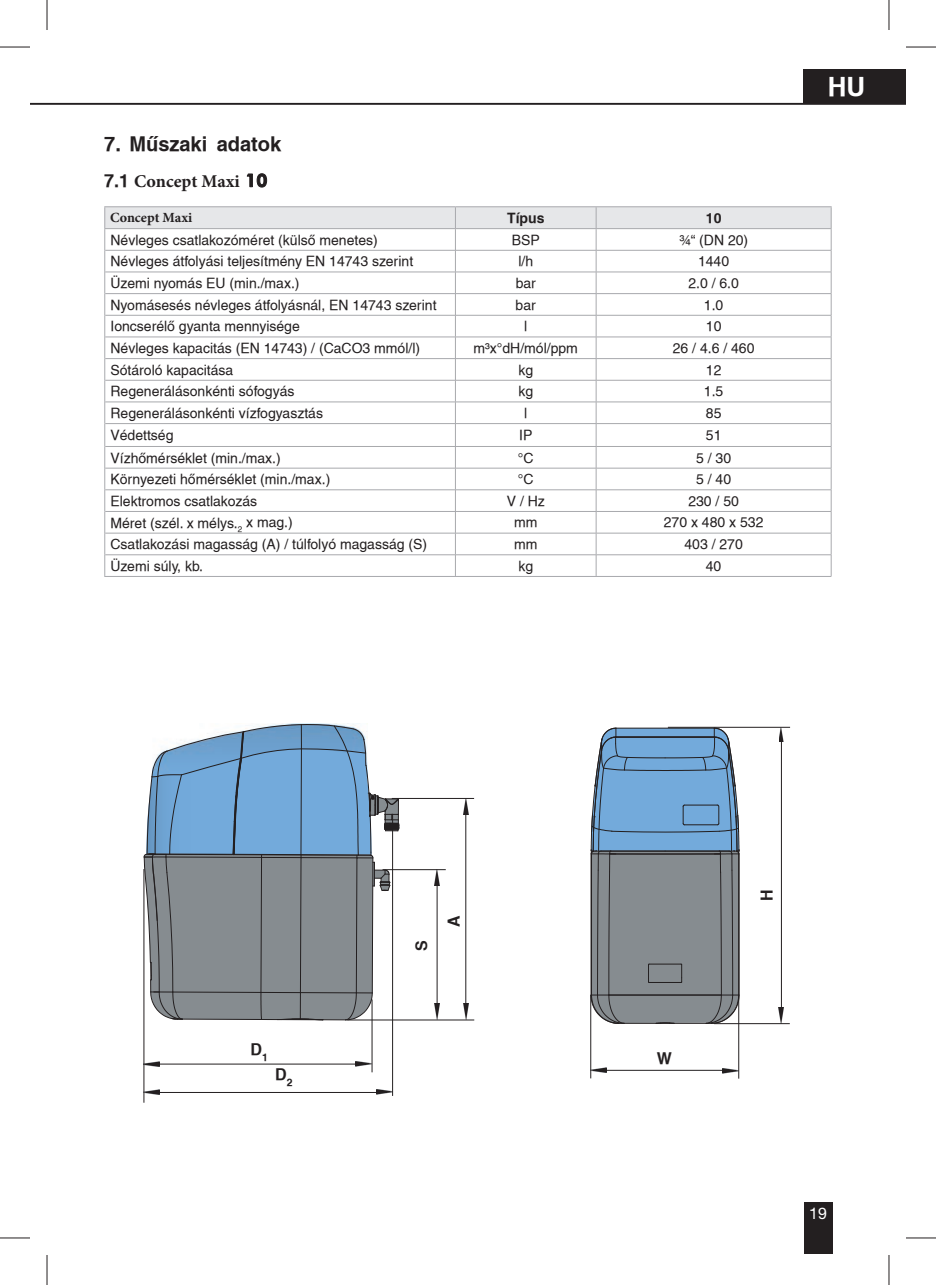
<style>
.page{position:relative;width:936px;height:1285px;background:#fff}
.page>*{position:absolute;margin:0;border:0;box-sizing:border-box;transform-origin:0 0}
.t1{font:700 26px "H Helvetica";color:#fff}
.t2{font:700 20px "H Helvetica";color:#231f20}
.t3{font:700 18px "Minion Pro";color:#231f20}
.t4{font:700 16px "H Helvetica";color:#231f20}
.t5{font:16px "Helvetica Neue";color:#fff}
.t6{font:14px "H Helvetica Normal";color:#231f20}
.t7{font:700 14px "Minion Pro";color:#231f20}
.t8{font:700 14px "H Helvetica";color:#231f20}
.s1{font-family:"H Helvetica"}
.s2{font-family:"Futura BT";font-weight:800}
</style>
<div class="page">
<div style="left:804px;top:70px;width:102px;height:34px;background:#231f20"></div>
<div style="left:804px;top:1202px;width:28px;height:51px;background:#231f20"></div>
<hr style="left:30px;top:103px;width:876px;height:2px;background:#231f20">
<svg style="left:143px;top:723px;width:262px;height:297px"></svg>
<svg style="left:590px;top:727px;width:150px;height:297px;background:#7b91a5"></svg>
<hr style="left:104px;top:576px;width:727px;height:1px;background:#a8a9ad">
<hr style="left:104px;top:206px;width:351px;height:1px;background:#a8a9ad">
<hr style="left:455px;top:206px;width:377px;height:1px;background:#a8a9ad">
<svg style="left:104px;top:207px;width:728px;height:369px"></svg>
<hr style="left:104px;top:228px;width:728px;height:1px;background:#a8a9ad">
<hr style="left:595px;top:1070px;width:137px;height:1px;background:#231f20">
<img style="left:591px;top:1067px;width:15px;height:5px">
<img style="left:723px;top:1068px;width:15px;height:5px">
<hr style="left:590px;top:995px;width:1px;height:83px;background:#231f20">
<hr style="left:738px;top:995px;width:1px;height:83px;background:#231f20">
<hr style="left:147px;top:1063px;width:225px;height:1px;background:#231f20">
<img style="left:143px;top:1061px;width:16px;height:5px">
<img style="left:356px;top:1061px;width:16px;height:5px">
<hr style="left:781px;top:739px;width:1px;height:284px;background:#231f20">
<img style="left:779px;top:1007px;width:5px;height:16px">
<img style="left:779px;top:728px;width:5px;height:13px">
<hr style="left:714px;top:1023px;width:76px;height:1px;background:#231f20">
<hr style="left:668px;top:727px;width:122px;height:1px;background:#231f20">
<hr style="left:465px;top:812px;width:1px;height:205px;background:#231f20">
<img style="left:463px;top:1003px;width:5px;height:16px">
<img style="left:463px;top:799px;width:5px;height:15px">
<hr style="left:437px;top:870px;width:1px;height:147px;background:#231f20">
<img style="left:435px;top:870px;width:5px;height:15px">
<img style="left:435px;top:1003px;width:5px;height:16px">
<hr style="left:347px;top:1019px;width:127px;height:1px;background:#231f20">
<hr style="left:383px;top:869px;width:63px;height:1px;background:#231f20">
<hr style="left:392px;top:798px;width:82px;height:1px;background:#231f20">
<hr style="left:147px;top:1092px;width:246px;height:1px;background:#231f20">
<img style="left:143px;top:1089px;width:16px;height:5px">
<img style="left:377px;top:1090px;width:15px;height:5px">
<hr style="left:392px;top:814px;width:1px;height:282px;background:#231f20">
<hr style="left:372px;top:999px;width:1px;height:73px;background:#231f20">
<hr style="left:144px;top:869px;width:1px;height:233px;background:#231f20">
<hr style="left:0;top:47px;width:30px;height:1px;background:#231f20">
<hr style="left:906px;top:47px;width:30px;height:1px;background:#231f20">
<hr style="left:0;top:1237px;width:30px;height:1px;background:#231f20">
<hr style="left:906px;top:1237px;width:30px;height:1px;background:#231f20">
<hr style="left:47px;top:0;width:1px;height:30px;background:#231f20">
<hr style="left:47px;top:1255px;width:1px;height:30px;background:#231f20">
<hr style="left:889px;top:0;width:1px;height:30px;background:#231f20">
<hr style="left:889px;top:1255px;width:1px;height:30px;background:#231f20">
<h2 class="t2" style="left:104px;top:136px;width:178px">7. Műszaki adatok</h2>
<p class="t3" style="left:104px;top:168px;width:165px"><span class="s1">7.1</span> Concept Maxi <span class="s2">10</span></p>
<p class="t7" style="left:110px;top:208px;width:84px">Concept Maxi</p>
<p class="t8" style="left:507px;top:212px;width:39px">Típus</p>
<p class="t8" style="left:706px;top:212px;width:17px">10</p>
<p class="t6" style="left:110px;top:234px;width:269px">Névleges csatlakozóméret (külső menetes)</p>
<p class="t6" style="left:512px;top:234px;width:30px">BSP</p>
<p class="t6" style="left:679px;top:234px;width:71px">¾“ (DN 20)</p>
<p class="t6" style="left:110px;top:256px;width:304px">Névleges átfolyási teljesítmény EN 14743 szerint</p>
<p class="t6" style="left:518px;top:256px;width:16px">l/h</p>
<p class="t6" style="left:698px;top:256px;width:33px">1440</p>
<p class="t6" style="left:110px;top:278px;width:191px">Üzemi nyomás EU (min./max.)</p>
<p class="t6" style="left:516px;top:278px;width:22px">bar</p>
<p class="t6" style="left:688px;top:278px;width:52px">2.0 / 6.0</p>
<p class="t6" style="left:110px;top:299px;width:328px">Nyomásesés névleges átfolyásnál, EN 14743 szerint</p>
<p class="t6" style="left:516px;top:299px;width:22px">bar</p>
<p class="t6" style="left:704px;top:299px;width:21px">1.0</p>
<p class="t6" style="left:110px;top:321px;width:191px">Ioncserélő gyanta mennyisége</p>
<p class="t6" style="left:524px;top:321px;width:5px">l</p>
<p class="t6" style="left:706px;top:321px;width:17px">10</p>
<p class="t6" style="left:110px;top:343px;width:311px">Névleges kapacitás (EN 14743) / (CaCO3 mmól/l)</p>
<p class="t6" style="left:474px;top:343px;width:106px">m³x°dH/mól/ppm</p>
<p class="t6" style="left:673px;top:343px;width:83px">26 / 4.6 / 460</p>
<p class="t6" style="left:110px;top:364px;width:124px">Sótároló kapacitása</p>
<p class="t6" style="left:518px;top:364px;width:16px">kg</p>
<p class="t6" style="left:706px;top:364px;width:17px">12</p>
<p class="t6" style="left:110px;top:386px;width:186px">Regenerálásonkénti sófogyás</p>
<p class="t6" style="left:518px;top:386px;width:16px">kg</p>
<p class="t6" style="left:704px;top:386px;width:21px">1.5</p>
<p class="t6" style="left:110px;top:408px;width:214px">Regenerálásonkénti vízfogyasztás</p>
<p class="t6" style="left:524px;top:408px;width:5px">l</p>
<p class="t6" style="left:706px;top:408px;width:17px">85</p>
<p class="t6" style="left:110px;top:429px;width:65px">Védettség</p>
<p class="t6" style="left:519px;top:429px;width:15px">IP</p>
<p class="t6" style="left:706px;top:429px;width:17px">51</p>
<p class="t6" style="left:110px;top:452px;width:172px">Vízhőmérséklet (min./max.)</p>
<p class="t6" style="left:518px;top:452px;width:17px">°C</p>
<p class="t6" style="left:696px;top:452px;width:37px">5 / 30</p>
<p class="t6" style="left:110px;top:474px;width:221px">Környezeti hőmérséklet (min./max.)</p>
<p class="t6" style="left:518px;top:474px;width:17px">°C</p>
<p class="t6" style="left:696px;top:474px;width:37px">5 / 40</p>
<p class="t6" style="left:110px;top:495px;width:148px">Elektromos csatlakozás</p>
<p class="t6" style="left:507px;top:495px;width:40px">V / Hz</p>
<p class="t6" style="left:688px;top:495px;width:52px">230 / 50</p>
<p class="t6" style="left:110px;top:517px;width:184px">Méret (szél. x mélys.<sub>2</sub> x mag.)</p>
<p class="t6" style="left:514px;top:517px;width:25px">mm</p>
<p class="t6" style="left:664px;top:517px;width:101px">270 x 480 x 532</p>
<p class="t6" style="left:110px;top:539px;width:318px">Csatlakozási magasság (A) / túlfolyó magasság (S)</p>
<p class="t6" style="left:514px;top:539px;width:25px">mm</p>
<p class="t6" style="left:684px;top:539px;width:60px">403 / 270</p>
<p class="t6" style="left:110px;top:560px;width:94px">Üzemi súly, kb.</p>
<p class="t6" style="left:518px;top:560px;width:16px">kg</p>
<p class="t6" style="left:706px;top:560px;width:17px">40</p>
<h1 class="t1" style="left:828px;top:77px;width:39px">HU</h1>
<p class="t4" style="left:251px;top:1043px;width:19px">D<sub>1</sub></p>
<p class="t4" style="left:275px;top:1067px;width:19px">D<sub>2</sub></p>
<p class="t4" style="left:415px;top:951px;width:12px;rotate:-90deg">S</p>
<p class="t4" style="left:447px;top:927px;width:13px;rotate:-90deg">A</p>
<p class="t4" style="left:657px;top:1052px;width:17px">W</p>
<p class="t4" style="left:760px;top:901px;width:13px;rotate:-90deg">H</p>
<p class="t5" style="left:809px;top:1207px;width:19px">19</p>
</div>
